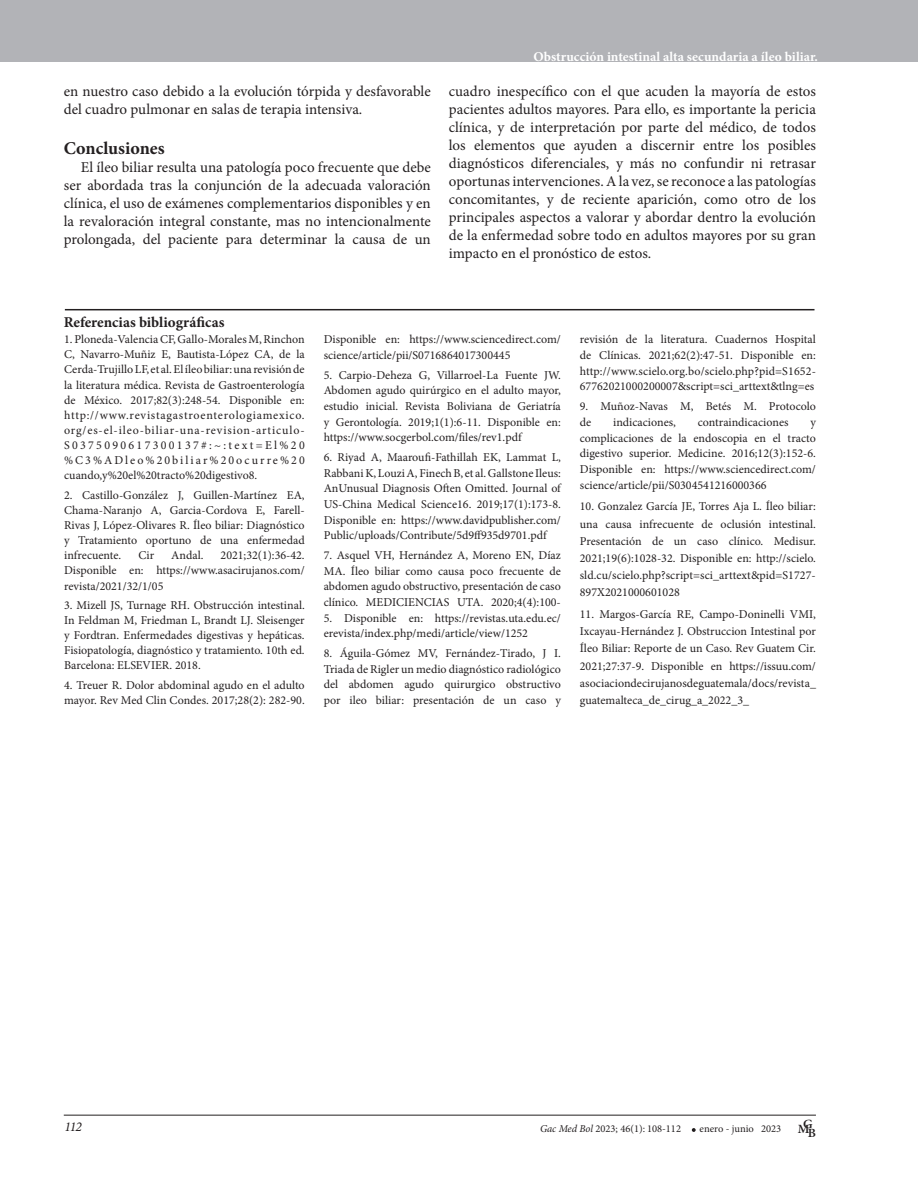
<style>
.page{position:relative;width:918px;height:1188px;background:#fff}
.page>*{position:absolute;margin:0;border:0;box-sizing:border-box;transform-origin:0 0}
.t1{font:700 18px "Minion Pro";color:#231f20}
.t2{font:15px/18px "Minion Pro";color:#231f20;text-align:justify}
.t3{font:700 15px "Minion Pro";color:#231f20}
.t4{font:700 13.5px "Minion Pro";color:#fff}
.t5{font:italic 13.5px "Minion Pro";color:#231f20}
.t6{font:600 12.6px "Minion Pro";color:#231f20;scale:1.05 1}
.t7{font:12px/15.1px "Minion Pro";color:#231f20;text-align:justify}
.t8{font:10.5px "Minion Pro";color:#231f20}
.s1{font-style:italic}
</style>
<div class="page">
<div style="left:0;top:1px;width:918px;height:61px;background:#b2b3b7"></div>
<hr style="left:64px;top:1115px;width:752px;height:1px;background:#231f20">
<svg style="left:692px;top:1128px;width:4px;height:4px"></svg>
<hr style="left:65px;top:309px;width:750px;height:1px;background:#231f20">
<p class="t2" style="left:64px;top:82px;width:369px">en nuestro caso debido a la evolución tórpida y desfavorable del cuadro pulmonar en salas de terapia intensiva.</p>
<p class="t1" style="left:64px;top:135px;width:102px">Conclusiones</p>
<p class="t2" style="left:64px;top:158px;width:369px;text-indent:17px">El íleo biliar resulta una patología poco frecuente que debe ser abordada tras la conjunción de la adecuada valoración clínica, el uso de exámenes complementarios disponibles y en la revaloración integral constante, mas no intencionalmente prolongada, del paciente para determinar la causa de un</p>
<p class="t4" style="left:534px;top:47px;width:286px">Obstrucción intestinal alta secundaria a íleo biliar.</p>
<p class="t2" style="left:449px;top:82px;width:369px">cuadro inespecífico con el que acuden la mayoría de estos pacientes adultos mayores. Para ello, es importante la pericia clínica, y de interpretación por parte del médico, de todos los elementos que ayuden a discernir entre los posibles diagnósticos diferenciales, y más no confundir ni retrasar oportunas intervenciones. A la vez, se reconoce a las patologías concomitantes, y de reciente aparición, como otro de los principales aspectos a valorar y abordar dentro la evolución de la enfermedad sobre todo en adultos mayores por su gran impacto en el pronóstico de estos.</p>
<p class="t3" style="left:64px;top:312px;width:162px">Referencias bibliográficas</p>
<p class="t7" style="left:64px;top:332px;width:242px">1. Ploneda-Valencia CF, Gallo-Morales M, Rinchon C, Navarro-Muñiz E, Bautista-López CA, de la Cerda-Trujillo LF, et al. El íleo biliar: una revisión de la literatura médica. Revista de Gastroenterología de México. 2017;82(3):248-54. Disponible en: http://www.revistagastroenterologiamexico. org/es-el-ileo-biliar-una-revision-articulo-S0375090617300137#:~:text=El%20 %C3%ADleo%20biliar%20ocurre%20 cuando,y%20el%20tracto%20digestivo8.</p>
<p class="t7" style="left:64px;top:487px;width:242px">2. Castillo-González J, Guillen-Martínez EA, Chama-Naranjo A, Garcia-Cordova E, Farell-Rivas J, López-Olivares R. Íleo biliar: Diagnóstico y Tratamiento oportuno de una enfermedad infrecuente.</p>
<p class="t7" style="left:138px;top:548px;width:17px">Cir</p>
<p class="t7" style="left:171px;top:548px;width:34px">Andal.</p>
<p class="t7" style="left:64px;top:548px;width:242px;text-indent:156px">2021;32(1):36-42.<br>Disponible en: https://www.asacirujanos.com/ revista/2021/32/1/05</p>
<p class="t7" style="left:64px;top:598px;width:242px">3. Mizell JS, Turnage RH. Obstrucción intestinal.<br>In Feldman M, Friedman L, Brandt LJ. Sleisenger y Fordtran. Enfermedades digestivas y hepáticas.<br>Fisiopatología, diagnóstico y tratamiento. 10th ed.<br>Barcelona: ELSEVIER. 2018.</p>
<p class="t7" style="left:64px;top:677px;width:242px">4. Treuer R. Dolor abdominal agudo en el adulto mayor. Rev Med Clin Condes. 2017;28(2): 282-90.</p>
<p class="t7" style="left:324px;top:332px;width:239px;line-height:15.6px">Disponible en: https://www.sciencedirect.com/ science/article/pii/S0716864017300445</p>
<p class="t7" style="left:324px;top:367px;width:239px;line-height:15.6px">5. Carpio-Deheza G, Villarroel-La Fuente JW.<br>Abdomen agudo quirúrgico en el adulto mayor, estudio inicial. Revista Boliviana de Geriatría y Gerontología. 2019;1(1):6-11. Disponible en: https://www.socgerbol.com/files/rev1.pdf</p>
<p class="t7" style="left:324px;top:450px;width:239px;line-height:15.6px">6. Riyad A, Maaroufi-Fathillah EK, Lammat L, Rabbani K, Louzi A, Finech B, et al. Gallstone Ileus:<br>AnUnusual Diagnosis Often Omitted. Journal of US-China Medical Science16. 2019;17(1):173-8.<br>Disponible en: https://www.davidpublisher.com/ Public/uploads/Contribute/5d9ff935d9701.pdf</p>
<p class="t7" style="left:324px;top:548px;width:239px;line-height:15.6px">7. Asquel VH, Hernández A, Moreno EN, Díaz MA. Íleo biliar como causa poco frecuente de abdomen agudo obstructivo, presentación de caso clínico. MEDICIENCIAS UTA. 2020;4(4):100-</p>
<p class="t7" style="left:324px;top:610px;width:239px;line-height:15.6px">5. Disponible en: https://revistas.uta.edu.ec/ erevista/index.php/medi/article/view/1252</p>
<p class="t7" style="left:324px;top:646px;width:239px;line-height:15.6px">8. Águila-Gómez MV, Fernández-Tirado, J I.<br>Triada de Rigler un medio diagnóstico radiológico del abdomen agudo quirurgico obstructivo por ileo biliar: presentación de un caso y</p>
<p class="t7" style="left:580px;top:331px;width:238px;line-height:15.8px">revisión de la literatura. Cuadernos Hospital de Clínicas. 2021;62(2):47-51. Disponible en: http://www.scielo.org.bo/scielo.php?pid=S1652- 67762021000200007&amp;script=sci_arttext&amp;tlng=es</p>
<p class="t7" style="left:580px;top:399px;width:238px;line-height:15.8px">9. Muñoz-Navas M, Betés M. Protocolo de</p>
<p class="t7" style="left:613px;top:415px;width:64px">indicaciones,</p>
<p class="t7" style="left:698px;top:415px;width:92px">contraindicaciones</p>
<p class="t7" style="left:580px;top:414px;width:238px;line-height:15.8px;text-indent:231px">y complicaciones de la endoscopia en el tracto digestivo superior. Medicine. 2016;12(3):152-6.<br>Disponible en: https://www.sciencedirect.com/ science/article/pii/S0304541216000366</p>
<p class="t7" style="left:580px;top:498px;width:238px;line-height:17.2px">10. Gonzalez García JE, Torres Aja L. Íleo biliar: una causa infrecuente de oclusión intestinal.<br>Presentación de un caso clínico. Medisur.<br>2021;19(6):1028-32. Disponible en: http://scielo. sld.cu/scielo.php?script=sci_arttext&amp;pid=S1727- 897X2021000601028</p>
<p class="t7" style="left:580px;top:605px;width:238px;line-height:17.2px">11. Margos-García RE, Campo-Doninelli VMI, Ixcayau-Hernández J. Obstruccion Intestinal por Íleo Biliar: Reporte de un Caso. Rev Guatem Cir.<br>2021;27:37-9. Disponible en https://issuu.com/ asociaciondecirujanosdeguatemala/docs/revista_ guatemalteca_de_cirug_a_2022_3_</p>
<p class="t5" style="left:64px;top:1118px;width:19px">112</p>
<p class="t6" style="left:798px;top:1118px;width:16px">MG</p>
<p class="t8" style="left:540px;top:1122px;width:143px"><span class="s1">Gac Med Bol</span> 2023; 46(1): 108-112</p>
<p class="t8" style="left:700px;top:1122px;width:83px">enero - junio 2023</p>
<p class="t6" style="left:808px;top:1124px;width:9px">B</p>
</div>
